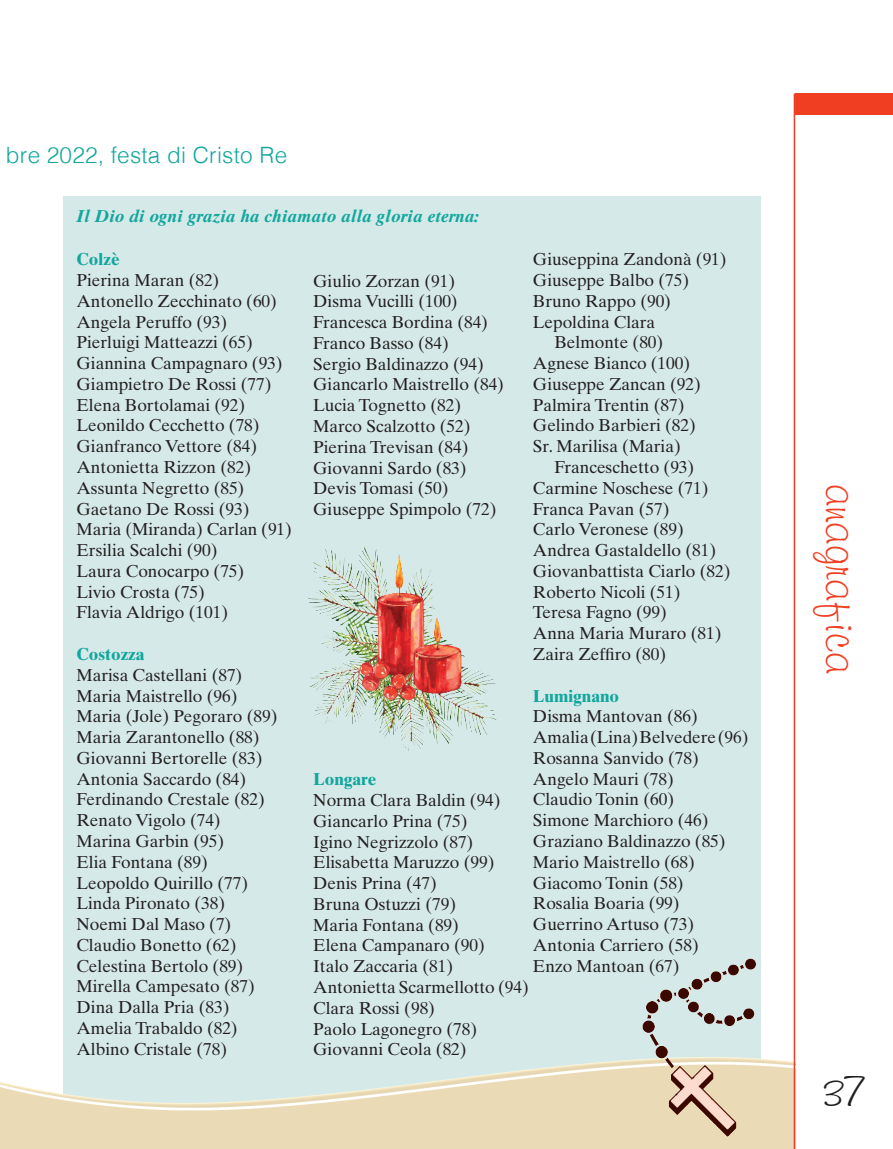
<style>
.page{position:relative;width:893px;height:1149px;background:#fff}
.page>*{position:absolute;margin:0;border:0;box-sizing:border-box;transform-origin:0 0}
.t1{font:48px "Freehand 591 BT Regular A";color:#ef3e22}
.t2{font:48px "Freehand 591 BT Regular A";color:#231f20}
.t3{font:300 22.5px "Helvetica";letter-spacing:.01em;color:#12a79d}
.t4{font:17.25px "Times Ten";color:#231f20}
.t5{font:italic 700 17.25px "Times Ten";color:#12a79d}
.t6{font:700 17.25px "Times Ten";color:#12a79d}
</style>
<div class="page">
<div style="left:64px;top:196px;width:697px;height:927px;background:#d6e9e9"></div>
<div style="left:795px;top:94px;width:98px;height:21px;background:#ef3e22"></div>
<img style="left:0;top:1054px;width:794px;height:94px">
<hr style="left:794px;top:94px;width:1px;height:1054px;background:#ef3e22">
<img style="left:308px;top:546px;width:189px;height:205px">
<img style="left:638px;top:958px;width:125px;height:181px">
<h2 class="t3" style="left:6px;top:136px;width:283px">bre 2022, festa di Cristo Re</h2>
<p class="t5" style="left:77px;top:205px;width:404px">Il Dio di ogni grazia ha chiamato alla gloria eterna:</p>
<p class="t6" style="left:77px;top:249px;width:45px">Colzè</p>
<p class="t4" style="left:77px;top:270px;width:144px">Pierina Maran (82)</p>
<p class="t4" style="left:77px;top:290px;width:202px">Antonello Zecchinato (60)</p>
<p class="t4" style="left:77px;top:311px;width:152px">Angela Peruffo (93)</p>
<p class="t4" style="left:77px;top:332px;width:178px">Pierluigi Matteazzi (65)</p>
<p class="t4" style="left:77px;top:353px;width:208px">Giannina Campagnaro (93)</p>
<p class="t4" style="left:77px;top:373px;width:197px">Giampietro De Rossi (77)</p>
<p class="t4" style="left:77px;top:394px;width:170px">Elena Bortolamai (92)</p>
<p class="t4" style="left:77px;top:415px;width:185px">Leonildo Cecchetto (78)</p>
<p class="t4" style="left:77px;top:436px;width:182px">Gianfranco Vettore (84)</p>
<p class="t4" style="left:77px;top:456px;width:176px">Antonietta Rizzon (82)</p>
<p class="t4" style="left:77px;top:477px;width:169px">Assunta Negretto (85)</p>
<p class="t4" style="left:77px;top:498px;width:175px">Gaetano De Rossi (93)</p>
<p class="t4" style="left:77px;top:519px;width:217px">Maria (Miranda) Carlan (91)</p>
<p class="t4" style="left:77px;top:539px;width:142px">Ersilia Scalchi (90)</p>
<p class="t4" style="left:77px;top:560px;width:169px">Laura Conocarpo (75)</p>
<p class="t4" style="left:77px;top:581px;width:130px">Livio Crosta (75)</p>
<p class="t4" style="left:77px;top:602px;width:153px">Flavia Aldrigo (101)</p>
<p class="t6" style="left:77px;top:643px;width:70px">Costozza</p>
<p class="t4" style="left:77px;top:664px;width:167px">Marisa Castellani (87)</p>
<p class="t4" style="left:77px;top:685px;width:163px">Maria Maistrello (96)</p>
<p class="t4" style="left:77px;top:706px;width:202px">Maria (Jole) Pegoraro (89)</p>
<p class="t4" style="left:77px;top:726px;width:185px">Maria Zarantonello (88)</p>
<p class="t4" style="left:77px;top:747px;width:187px">Giovanni Bertorelle (83)</p>
<p class="t4" style="left:77px;top:768px;width:171px">Antonia Saccardo (84)</p>
<p class="t4" style="left:77px;top:789px;width:190px">Ferdinando Crestale (82)</p>
<p class="t4" style="left:77px;top:809px;width:146px">Renato Vigolo (74)</p>
<p class="t4" style="left:77px;top:830px;width:149px">Marina Garbin (95)</p>
<p class="t4" style="left:77px;top:851px;width:133px">Elia Fontana (89)</p>
<p class="t4" style="left:77px;top:872px;width:173px">Leopoldo Quirillo (77)</p>
<p class="t4" style="left:77px;top:892px;width:150px">Linda Pironato (38)</p>
<p class="t4" style="left:77px;top:913px;width:156px">Noemi Dal Maso (7)</p>
<p class="t4" style="left:77px;top:934px;width:162px">Claudio Bonetto (62)</p>
<p class="t4" style="left:77px;top:955px;width:168px">Celestina Bertolo (89)</p>
<p class="t4" style="left:77px;top:975px;width:180px">Mirella Campesato (87)</p>
<p class="t4" style="left:77px;top:996px;width:154px">Dina Dalla Pria (83)</p>
<p class="t4" style="left:77px;top:1017px;width:163px">Amelia Trabaldo (82)</p>
<p class="t4" style="left:77px;top:1038px;width:152px">Albino Cristale (78)</p>
<p class="t4" style="left:533px;top:249px;width:195px">Giuseppina Zandonà (91)</p>
<p class="t4" style="left:533px;top:270px;width:158px">Giuseppe Balbo (75)</p>
<p class="t4" style="left:533px;top:290px;width:140px">Bruno Rappo (90)</p>
<p class="t4" style="left:533px;top:311px;width:124px">Lepoldina Clara</p>
<p class="t4" style="left:554px;top:332px;width:110px">Belmonte (80)</p>
<p class="t4" style="left:533px;top:353px;width:159px">Agnese Bianco (100)</p>
<p class="t4" style="left:533px;top:373px;width:169px">Giuseppe Zancan (92)</p>
<p class="t4" style="left:533px;top:394px;width:153px">Palmira Trentin (87)</p>
<p class="t4" style="left:533px;top:415px;width:164px">Gelindo Barbieri (82)</p>
<p class="t4" style="left:533px;top:436px;width:149px">Sr. Marilisa (Maria)</p>
<p class="t4" style="left:554px;top:457px;width:141px">Franceschetto (93)</p>
<p class="t4" style="left:533px;top:477px;width:177px">Carmine Noschese (71)</p>
<p class="t4" style="left:533px;top:498px;width:138px">Franca Pavan (57)</p>
<p class="t4" style="left:533px;top:519px;width:152px">Carlo Veronese (89)</p>
<p class="t4" style="left:533px;top:540px;width:185px">Andrea Gastaldello (81)</p>
<p class="t4" style="left:533px;top:560px;width:199px">Giovanbattista Ciarlo (82)</p>
<p class="t4" style="left:533px;top:581px;width:149px">Roberto Nicoli (51)</p>
<p class="t4" style="left:533px;top:602px;width:135px">Teresa Fagno (99)</p>
<p class="t4" style="left:533px;top:623px;width:190px">Anna Maria Muraro (81)</p>
<p class="t4" style="left:533px;top:643px;width:135px">Zaira Zeffiro (80)</p>
<p class="t6" style="left:533px;top:685px;width:88px">Lumignano</p>
<p class="t4" style="left:533px;top:706px;width:166px">Disma Mantovan (86)</p>
<p class="t4" style="left:533px;top:726px;width:217px">Amalia (Lina) Belvedere (96)</p>
<p class="t4" style="left:533px;top:747px;width:167px">Rosanna Sanvido (78)</p>
<p class="t4" style="left:533px;top:768px;width:142px">Angelo Mauri (78)</p>
<p class="t4" style="left:533px;top:789px;width:143px">Claudio Tonin (60)</p>
<p class="t4" style="left:533px;top:809px;width:177px">Simone Marchioro (46)</p>
<p class="t4" style="left:533px;top:830px;width:194px">Graziano Baldinazzo (85)</p>
<p class="t4" style="left:533px;top:851px;width:163px">Mario Maistrello (68)</p>
<p class="t4" style="left:533px;top:872px;width:152px">Giacomo Tonin (58)</p>
<p class="t4" style="left:533px;top:892px;width:148px">Rosalia Boaria (99)</p>
<p class="t4" style="left:533px;top:913px;width:163px">Guerrino Artuso (73)</p>
<p class="t4" style="left:533px;top:934px;width:167px">Antonia Carriero (58)</p>
<p class="t4" style="left:533px;top:955px;width:148px">Enzo Mantoan (67)</p>
<p class="t4" style="left:313px;top:270px;width:143px">Giulio Zorzan (91)</p>
<p class="t4" style="left:313px;top:291px;width:146px">Disma Vucilli (100)</p>
<p class="t4" style="left:313px;top:312px;width:176px">Francesca Bordina (84)</p>
<p class="t4" style="left:313px;top:332px;width:137px">Franco Basso (84)</p>
<p class="t4" style="left:313px;top:353px;width:172px">Sergio Baldinazzo (94)</p>
<p class="t4" style="left:313px;top:374px;width:192px">Giancarlo Maistrello (84)</p>
<p class="t4" style="left:313px;top:395px;width:149px">Lucia Tognetto (82)</p>
<p class="t4" style="left:313px;top:415px;width:159px">Marco Scalzotto (52)</p>
<p class="t4" style="left:313px;top:436px;width:157px">Pierina Trevisan (84)</p>
<p class="t4" style="left:313px;top:457px;width:155px">Giovanni Sardo (83)</p>
<p class="t4" style="left:313px;top:478px;width:137px">Devis Tomasi (50)</p>
<p class="t4" style="left:313px;top:499px;width:185px">Giuseppe Spimpolo (72)</p>
<p class="t6" style="left:313px;top:768px;width:65px">Longare</p>
<p class="t4" style="left:313px;top:789px;width:189px">Norma Clara Baldin (94)</p>
<p class="t4" style="left:313px;top:810px;width:156px">Giancarlo Prina (75)</p>
<p class="t4" style="left:313px;top:831px;width:162px">Igino Negrizzolo (87)</p>
<p class="t4" style="left:313px;top:851px;width:183px">Elisabetta Maruzzo (99)</p>
<p class="t4" style="left:313px;top:872px;width:125px">Denis Prina (47)</p>
<p class="t4" style="left:313px;top:893px;width:144px">Bruna Ostuzzi (79)</p>
<p class="t4" style="left:313px;top:914px;width:147px">Maria Fontana (89)</p>
<p class="t4" style="left:313px;top:934px;width:173px">Elena Campanaro (90)</p>
<p class="t4" style="left:313px;top:955px;width:141px">Italo Zaccaria (81)</p>
<p class="t4" style="left:313px;top:976px;width:217px">Antonietta Scarmellotto (94)</p>
<p class="t4" style="left:313px;top:997px;width:123px">Clara Rossi (98)</p>
<p class="t4" style="left:313px;top:1018px;width:165px">Paolo Lagonegro (78)</p>
<p class="t4" style="left:313px;top:1038px;width:155px">Giovanni Ceola (82)</p>
<p class="t1" style="left:872px;top:483px;width:191px;rotate:90deg">anagrafica</p>
<p class="t2" style="left:823px;top:1059px;width:43px">37</p>
</div>
